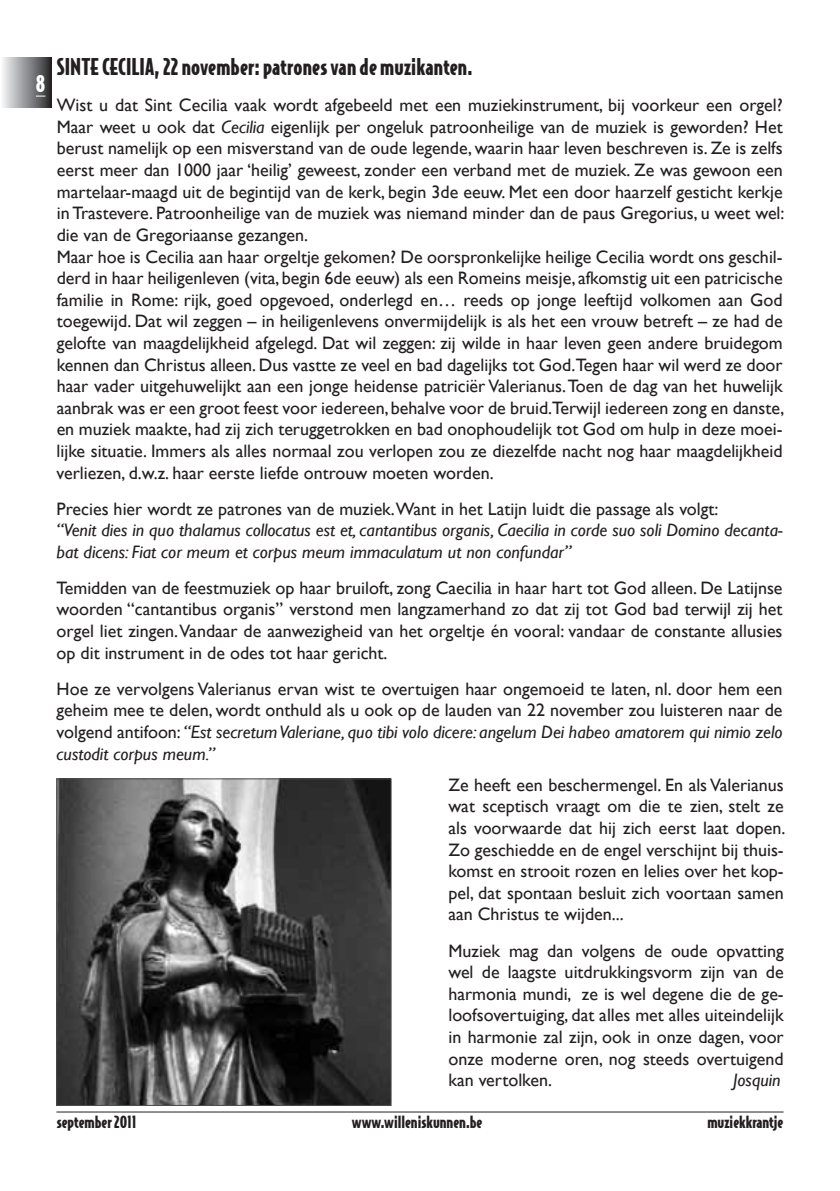
<style>
.page{position:relative;width:840px;height:1191px;background:#fff}
.page>*{position:absolute;margin:0;border:0;box-sizing:border-box;transform-origin:0 0}
.t1{font:900 22px "Bodega Sans";letter-spacing:.005em;color:#231f20}
.t2{font:900 22px "Bodega Sans";color:#fff}
.t3{font:18px/21.6px "Gill Sans";color:#231f20;text-align:justify}
.t4{font:italic 18px/21.6px "Gill Sans";color:#231f20}
.t5{font:900 16px "Bodega Sans";color:#231f20}
.s1{font-style:italic}
</style>
<div class="page">
<hr style="left:57px;top:1111px;width:725px;height:1px;background:#231f20">
<div style="left:1px;top:58px;width:50px;height:50px;background:linear-gradient(to right,#f8f9fc,#333436)"></div>
<img style="left:58px;top:780px;width:331px;height:324px">
<div style="left:56px;top:778px;width:335px;height:328px;border:1px solid #4c4d4e"></div>
<p class="t2" style="left:36px;top:69px;width:11px">8</p>
<p class="t1" style="left:57px;top:52px;width:417px">SINTECECILIA,22 november: patronesvan demuzikanten.</p>
<p class="t3" style="left:57px;top:94px;width:729px;text-align:left">Wist u dat Sint Cecilia vaak wordt afgebeeld met een muziekinstrument, bij voorkeur een orgel?<br>Maar weet u ook dat <span class="s1">Cecilia</span> eigenlijk per ongeluk patroonheilige van de muziek is geworden? Het berust namelijk op een misverstand van de oude legende, waarin haar leven beschreven is. Ze is zelfs eerst meer dan 1000 jaar ‘heilig’ geweest, zonder een verband met de muziek. Ze was gewoon een martelaar-maagd uit de begintijd van de kerk, begin 3de eeuw. Met een door haarzelf gesticht kerkje inTrastevere. Patroonheilige van de muziek was niemand minder dan de paus Gregorius, u weet wel: die van de Gregoriaanse gezangen.<br>Maar hoe is Cecilia aan haar orgeltje gekomen? De oorspronkelijke heilige Cecilia wordt ons geschil&shy;derd in haar heiligenleven (vita, begin 6de eeuw) als een Romeins meisje, afkomstig uit een patricische familie in Rome: rijk, goed opgevoed, onderlegd en… reeds op jonge leeftijd volkomen aan God toegewijd. Dat wil zeggen – in heiligenlevens onvermijdelijk is als het een vrouw betreft – ze had de gelofte van maagdelijkheid afgelegd. Dat wil zeggen: zij wilde in haar leven geen andere bruidegom kennen dan Christus alleen. Dus vastte ze veel en bad dagelijks tot God.Tegen haar wil werd ze door haar vader uitgehuwelijkt aan een jonge heidense patriciër Valerianus.Toen de dag van het huwelijk aanbrak was er een groot feest voor iedereen, behalve voor de bruid.Terwijl iedereen zong en danste, en muziek maakte, had zij zich teruggetrokken en bad onophoudelijk tot God om hulp in deze moei&shy;lijke situatie. Immers als alles normaal zou verlopen zou ze diezelfde nacht nog haar maagdelijkheid verliezen, d.w.z. haar eerste liefde ontrouw moeten worden.</p>
<p class="t3" style="left:57px;top:497px;width:663px">Precies hier wordt ze patrones van de muziek.Want in het Latijn luidt die passage als volgt:</p>
<p class="t4" style="left:57px;top:519px;width:727px">“Venit dies in quo thalamus collocatus est et, cantantibus organis, Caecilia in corde suo soli Domino decanta&shy;bat dicens: Fiat cor meum et corpus meum immaculatum ut non confundar”</p>
<p class="t3" style="left:57px;top:577px;width:727px">Temidden van de feestmuziek op haar bruiloft, zong Caecilia in haar hart tot God alleen. De Latijnse woorden “cantantibus organis” verstond men langzamerhand zo dat zij tot God bad terwijl zij het orgel liet zingen.Vandaar de aanwezigheid van het orgeltje én vooral: vandaar de constante allusies op dit instrument in de odes tot haar gericht.</p>
<p class="t3" style="left:57px;top:677px;width:727px">Hoe ze vervolgens Valerianus ervan wist te overtuigen haar ongemoeid te laten, nl. door hem een geheim mee te delen, wordt onthuld als u ook op de lauden van 22 november zou luisteren naar de volgend antifoon: <span class="s1">“Est secretum Valeriane, quo tibi volo dicere: angelum Dei habeo amatorem qui nimio zelo custodit corpus meum.”</span></p>
<p class="t3" style="left:448px;top:773px;width:338px">Ze heeft een beschermengel. En als Valerianus wat sceptisch vraagt om die te zien, stelt ze als voorwaarde dat hij zich eerst laat dopen.<br>Zo geschiedde en de engel verschijnt bij thuis&shy;komst en strooit rozen en lelies over het kop&shy;pel, dat spontaan besluit zich voortaan samen aan Christus te wijden...</p>
<p class="t3" style="left:448px;top:939px;width:337px">Muziek mag dan volgens de oude opvatting wel de laagste uitdrukkingsvorm zijn van de harmonia mundi, ze is wel degene die de ge&shy;loofsovertuiging, dat alles met alles uiteindelijk in harmonie zal zijn, ook in onze dagen, voor onze moderne oren, nog steeds overtuigend kan vertolken.</p>
<p class="t4" style="left:732px;top:1069px;width:49px">Josquin</p>
<p class="t5" style="left:57px;top:1111px;width:81px">september2011</p>
<p class="t5" style="left:352px;top:1111px;width:132px">www.willeniskunnen.be</p>
<p class="t5" style="left:707px;top:1111px;width:77px">muziekkrantje</p>
</div>
